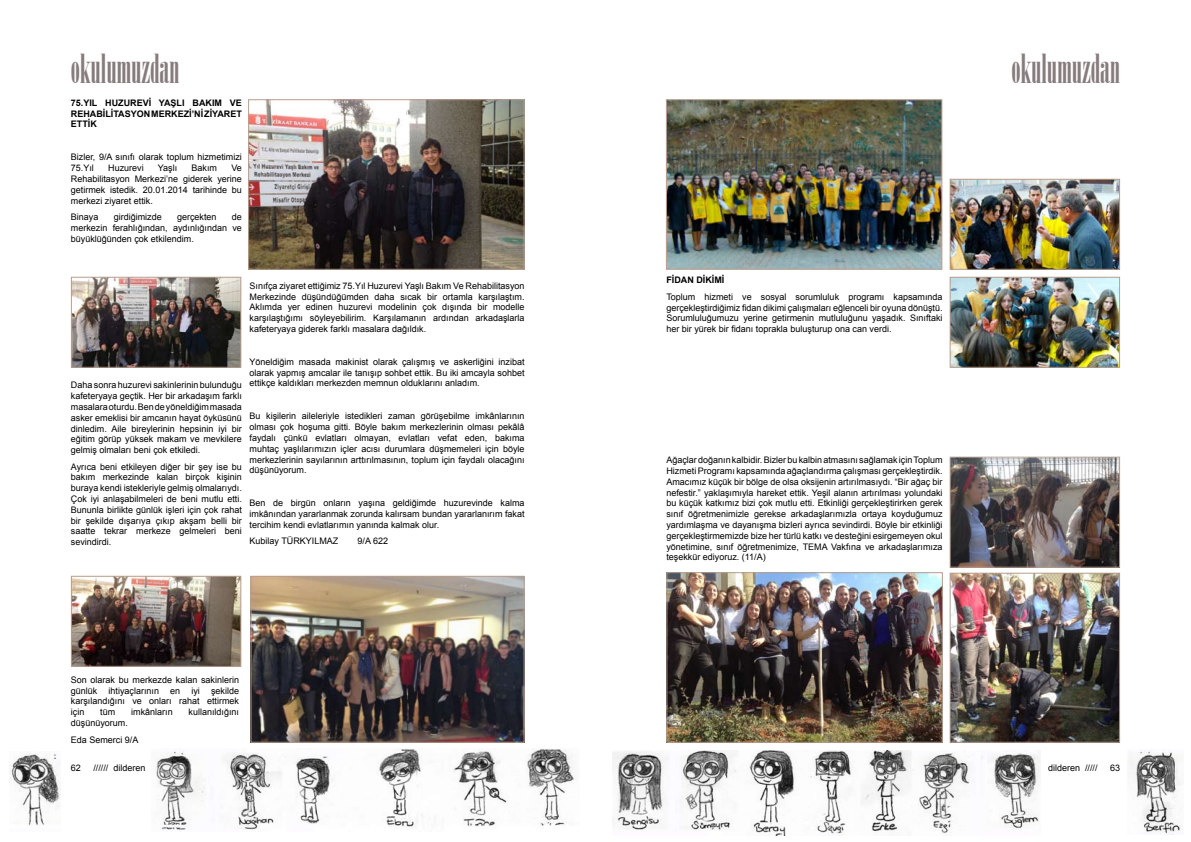
<style>
.page{position:relative;width:1191px;height:842px;background:#fff}
.page>*{position:absolute;margin:0;border:0;box-sizing:border-box;transform-origin:0 0}
.t1{font:40px "Bodoni MT Poster Compressed";color:#877c7d;scale:.85 1}
.t2{font:9px/10.8px "Arial";color:#000;text-align:justify}
.t3{font:700 9px/10.8px "Arial";color:#000;text-align:justify}
</style>
<div class="page">
<img style="left:668px;top:101px;width:272px;height:167px">
<div style="left:666px;top:99px;width:276px;height:171px;border:1px solid #b79e8d"></div>
<img style="left:951px;top:279px;width:167px;height:87px">
<div style="left:949px;top:277px;width:171px;height:91px;border:1px solid #b79e8d"></div>
<img style="left:951px;top:181px;width:167px;height:87px">
<div style="left:949px;top:179px;width:171px;height:91px;border:1px solid #b79e8d"></div>
<img style="left:668px;top:574px;width:273px;height:167px">
<div style="left:666px;top:572px;width:277px;height:171px;border:1px solid #b79e8d"></div>
<img style="left:951px;top:575px;width:167px;height:166px">
<div style="left:949px;top:573px;width:171px;height:170px;border:1px solid #b79e8d"></div>
<img style="left:951px;top:459px;width:167px;height:107px">
<div style="left:949px;top:457px;width:171px;height:111px;border:1px solid #b79e8d"></div>
<img style="left:250px;top:101px;width:272px;height:167px">
<div style="left:248px;top:99px;width:276px;height:171px;border:1px solid #b79e8d"></div>
<img style="left:252px;top:578px;width:270px;height:163px">
<div style="left:250px;top:576px;width:274px;height:167px;border:1px solid #b79e8d"></div>
<img style="left:73px;top:578px;width:166px;height:87px">
<div style="left:71px;top:576px;width:170px;height:91px;border:1px solid #b79e8d"></div>
<img style="left:73px;top:279px;width:166px;height:87px">
<div style="left:71px;top:277px;width:170px;height:91px;border:1px solid #b79e8d"></div>
<img style="left:612px;top:750px;width:428px;height:86px">
<img style="left:155px;top:749px;width:422px;height:81px">
<img style="left:9px;top:753px;width:51px;height:72px">
<img style="left:1128px;top:751px;width:55px;height:84px">
<h1 class="t1" style="left:71px;top:46px;width:129px">okulumuzdan</h1>
<h1 class="t1" style="left:1011px;top:46px;width:129px">okulumuzdan</h1>
<p class="t3" style="left:71px;top:97px;width:173px">75.YIL HUZUREVİ YAŞLI BAKIM VE REHABİLİTASYON MERKEZİ’Nİ ZİYARET ETTİK</p>
<p class="t2" style="left:71px;top:152px;width:173px">Bizler, 9/A sınıfı olarak toplum hizmetimizi<br>75.Yıl</p>
<p class="t2" style="left:71px;top:163px;width:173px;text-indent:161px">Ve Rehabilitasyon Merkezi’ne giderek yerine getirmek istedik. 20.01.2014 tarihinde bu merkezi ziyaret ettik.</p>
<p class="t2" style="left:71px;top:212px;width:29px">Binaya</p>
<p class="t2" style="left:114px;top:212px;width:50px">girdiğimizde</p>
<p class="t2" style="left:177px;top:212px;width:41px">gerçekten</p>
<p class="t2" style="left:108px;top:163px;width:37px">Huzurevi</p>
<p class="t2" style="left:158px;top:163px;width:21px">Yaşlı</p>
<p class="t2" style="left:192px;top:163px;width:27px">Bakım</p>
<p class="t2" style="left:71px;top:212px;width:173px;text-indent:161px">de merkezin ferahlığından, aydınlığından ve büyüklüğünden çok etkilendim.</p>
<p class="t2" style="left:249px;top:280px;width:276px">Sınıfça ziyaret ettiğimiz 75.Yıl Huzurevi Yaşlı Bakım Ve Rehabilitasyon Merkezinde düşündüğümden daha sıcak bir ortamla karşılaştım.<br>Aklımda yer edinen huzurevi modelinin çok dışında bir modelle karşılaştığımı söyleyebilirim. Karşılamanın ardından arkadaşlarla kafeteryaya giderek farklı masalara dağıldık.</p>
<p class="t2" style="left:249px;top:356px;width:276px">Yöneldiğim masada makinist olarak çalışmış ve askerliğini inzibat olarak yapmış amcalar ile tanışıp sohbet ettik. Bu iki amcayla sohbet ettikçe kaldıkları merkezden memnun olduklarını anladım.</p>
<p class="t2" style="left:249px;top:411px;width:276px">Bu kişilerin aileleriyle istedikleri zaman görüşebilme imkânlarının olması çok hoşuma gitti. Böyle bakım merkezlerinin olması pekâlâ faydalı çünkü evlatları olmayan, evlatları vefat eden, bakıma muhtaç yaşlılarımızın içler acısı durumlara düşmemeleri için böyle merkezlerinin sayılarının arttırılmasının, toplum için faydalı olacağını düşünüyorum.</p>
<p class="t2" style="left:249px;top:498px;width:276px">Ben de birgün onların yaşına geldiğimde huzurevinde kalma imkânından yararlanmak zorunda kalırsam bundan yararlanırım fakat tercihim kendi evlatlarımın yanında kalmak olur.</p>
<p class="t2" style="left:249px;top:536px;width:90px">Kubilay TÜRKYILMAZ</p>
<p class="t2" style="left:357px;top:536px;width:32px">9/A 622</p>
<p class="t2" style="left:71px;top:380px;width:173px">Daha sonra huzurevi sakinlerinin bulunduğu kafeteryaya geçtik. Her bir arkadaşım farklı masalara oturdu. Ben de yöneldiğim masada asker emeklisi bir amcanın hayat öyküsünü dinledim. Aile bireylerinin hepsinin iyi bir eğitim görüp yüksek makam ve mevkilere gelmiş olmaları beni çok etkiledi.</p>
<p class="t2" style="left:71px;top:461px;width:173px">Ayrıca beni etkileyen diğer bir şey ise bu bakım merkezinde kalan birçok kişinin buraya kendi istekleriyle gelmiş olmalarıydı.<br>Çok iyi anlaşabilmeleri de beni mutlu etti.<br>Bununla birlikte günlük işleri için çok rahat bir şekilde dışarıya çıkıp akşam belli bir saatte tekrar merkeze gelmeleri beni sevindirdi.</p>
<p class="t2" style="left:71px;top:674px;width:170px">Son olarak bu merkezde kalan sakinlerin günlük ihtiyaçlarının en iyi şekilde karşılandığını ve onları rahat ettirmek için</p>
<p class="t2" style="left:100px;top:707px;width:17px">tüm</p>
<p class="t2" style="left:131px;top:707px;width:43px">imkânların</p>
<p class="t2" style="left:189px;top:707px;width:52px">kullanıldığını</p>
<p class="t2" style="left:71px;top:715px;width:69px;line-height:16.5px">düşünüyorum.<br>Eda Semerci 9/A</p>
<p class="t3" style="left:666px;top:275px;width:59px">FİDAN DİKİMİ</p>
<p class="t2" style="left:666px;top:291px;width:278px">Toplum hizmeti ve sosyal sorumluluk programı kapsamında gerçekleştirdiğimiz fidan dikimi çalışmaları eğlenceli bir oyuna dönüştü.<br>Sorumluluğumuzu yerine getirmenin mutluluğunu yaşadık. Sınıftaki her bir yürek bir fidanı toprakla buluşturup ona can verdi.</p>
<p class="t2" style="left:666px;top:455px;width:278px">Ağaçlar doğanın kalbidir. Bizler bu kalbin atmasını sağlamak için Toplum Hizmeti Programı kapsamında ağaçlandırma çalışması gerçekleştirdik.<br>Amacımız küçük bir bölge de olsa oksijenin artırılmasıydı. “Bir ağaç bir nefestir.” yaklaşımıyla hareket ettik. Yeşil alanın artırılması yolundaki bu küçük katkımız bizi çok mutlu etti. Etkinliği gerçekleştirirken gerek sınıf öğretmenimizle gerekse arkadaşlarımızla ortaya koyduğumuz yardımlaşma ve dayanışma bizleri ayrıca sevindirdi. Böyle bir etkinliği gerçekleştirmemizde bize her türlü katkı ve desteğini esirgemeyen okul yönetimine, sınıf öğretmenimize, TEMA Vakfına ve arkadaşlarımıza teşekkür ediyoruz. (11/A)</p>
<p class="t2" style="left:71px;top:762px;width:12px">62</p>
<p class="t2" style="left:93px;top:762px;width:54px">////// dilderen</p>
<p class="t2" style="left:1048px;top:762px;width:51px">dilderen /////</p>
<p class="t2" style="left:1110px;top:762px;width:12px">63</p>
</div>
